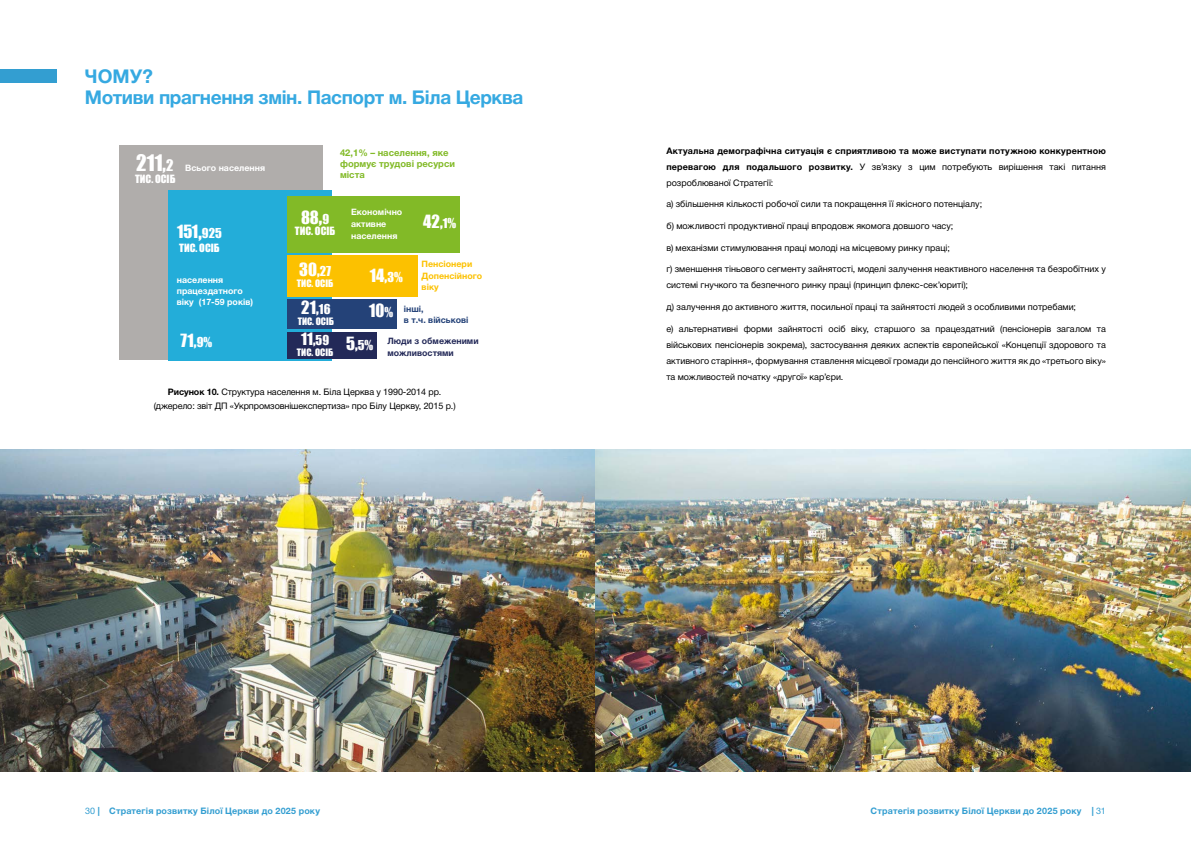
<style>
.page{position:relative;width:1191px;height:842px;background:#fff}
.page>*{position:absolute;margin:0;border:0;box-sizing:border-box;transform-origin:0 0}
.t1{font:700 19px/21px "Helvetica Neue Cyr";letter-spacing:-.02em;color:#36a9e1}
.t2{font:16.7px/35.6px "Impact";color:#fff}
.t3{font:15.7px "Impact";color:#fff}
.t4{font:10.5px "Impact";color:#fff}
.t5{font:700 9.4px/11.3px "Helvetica Neue Cyr";color:#82ba27}
.t6{font:9.4px "Impact";color:#fff}
.t7{font:9px/16px "Helvetica Neue Cyr";color:#000;text-align:center}
.t8{font:700 9px/16px "Helvetica Neue Cyr";letter-spacing:.015em;color:#000;text-align:justify}
.t9{font:700 9px "Helvetica Neue Cyr";letter-spacing:.015em;color:#339ed1}
.t10{font:700 8.8px/10.6px "Helvetica Neue Cyr";color:#fff}
.t11{font:700 8.8px/11.4px "Helvetica Neue Cyr";color:#232958}
.t12{font:700 8.8px/11.4px "Helvetica Neue Cyr";color:#fcc100}
.t13{font:700 8.8px/11.4px "Helvetica Neue Cyr";color:#244278}
.s1{font-family:"Impact";font-weight:400;font-size:20.9px}
.s2{font-family:"Impact";font-weight:400;font-size:14.7px}
.s3{font-size:20.9px}
.s4{font-size:12.6px}
.s5{font-weight:700}
.s6{font-weight:400}
</style>
<div class="page">
<div style="left:0;top:70px;width:57px;height:13px;background:#339ed1"></div>
<img style="left:0;top:449px;width:1191px;height:322px">
<div style="left:120px;top:145px;width:203px;height:215px;background:#b0adab"></div>
<div style="left:169px;top:190px;width:163px;height:170px;background:#23add9"></div>
<div style="left:287px;top:196px;width:172px;height:56px;background:#82ba27"></div>
<div style="left:287px;top:255px;width:131px;height:42px;background:#fcc100"></div>
<div style="left:287px;top:332px;width:89px;height:27px;background:#232958"></div>
<div style="left:287px;top:299px;width:110px;height:30px;background:#244278"></div>
<h1 class="t1" style="left:85px;top:66px;width:440px">ЧОМУ?<br>Мотиви прагнення змін. Паспорт м. Біла Церква</h1>
<p class="t10" style="left:136px;top:163px;width:130px"><span class="s1">211,</span><span class="s2">2</span> Всього населення</p>
<p class="t4" style="left:135px;top:171px;width:42px">ТИС. ОСІБ</p>
<h2 class="t2" style="left:177px;top:214px;width:46px">151<span class="s3">,</span><span class="s4">925</span></h2>
<p class="t4" style="left:179px;top:239px;width:42px">ТИС. ОСІБ</p>
<p class="t10" style="left:177px;top:275px;width:78px">населення працездатного віку (17-59 років)</p>
<h2 class="t2" style="left:181px;top:322px;width:33px">71,<span class="s4">9%</span></h2>
<p class="t5" style="left:340px;top:147px;width:116px">42,1% – населення, яке формує трудові ресурси міста</p>
<h2 class="t2" style="left:301px;top:199px;width:30px">88<span class="s3">,</span><span class="s4">9</span></h2>
<p class="t4" style="left:295px;top:223px;width:42px">ТИС. ОСІБ</p>
<p class="t10" style="left:351px;top:206px;width:53px;line-height:12px">Економічно активне населення</p>
<h2 class="t2" style="left:423px;top:204px;width:35px">42,<span class="s4">1%</span></h2>
<h2 class="t2" style="left:299px;top:251px;width:33px">30,<span class="s4">27</span></h2>
<p class="t6" style="left:297px;top:276px;width:38px">ТИС. ОСІБ</p>
<h2 class="t2" style="left:301px;top:289px;width:31px">21,<span class="s4">16</span></h2>
<p class="t6" style="left:298px;top:314px;width:38px">ТИС. ОСІБ</p>
<h3 class="t3" style="left:301px;top:327px;width:30px">11,<span class="s4">59</span></h3>
<p class="t6" style="left:297px;top:344px;width:38px">ТИС. ОСІБ</p>
<p class="t12" style="left:421px;top:259px;width:62px">Пенсіонери<br>Допенсійного віку</p>
<h2 class="t2" style="left:369px;top:257px;width:35px">14,<span class="s4">3%<br></span>10<span class="s4">%</span></h2>
<h2 class="t2" style="left:346px;top:325px;width:29px">5,<span class="s4">5%</span></h2>
<p class="t13" style="left:404px;top:303px;width:66px">інші,<br>в т.ч. військові</p>
<p class="t11" style="left:387px;top:335px;width:93px">Люди з обмеженими можливостями</p>
<p class="t7" style="left:154px;top:384px;width:303px;line-height:14.8px"><span class="s5">Рисунок 10.</span> Структура населення м. Біла Церква у 1990-2014 рр. (джерело: звіт ДП «Укрпромзовнішекспертиза» про Білу Церкву, 2015 р.)</p>
<p class="t8" style="left:666px;top:143px;width:441px">Актуальна демографічна ситуація є сприятливою та може виступати потужною конкурентною перевагою для подальшого розвитку. <span class="s6">У зв’язку з цим потребують вирішення такі питання розроблюваної Стратегії:</span></p>
<p class="t7" style="left:666px;top:196px;width:317px">а) збільшення кількості робочої сили та покращення її якісного потенціалу;</p>
<p class="t7" style="left:666px;top:218px;width:288px">б) можливості продуктивної праці впродовж якомога довшого часу;</p>
<p class="t7" style="left:666px;top:240px;width:285px">в) механізми стимулювання праці молоді на місцевому ринку праці;</p>
<p class="t7" style="left:666px;top:261px;width:441px;text-align:left">г) зменшення тіньового сегменту зайнятості, моделі залучення неактивного населення та безробітних у системі гнучкого та безпечного ринку праці (принцип флекс-сек’юриті);</p>
<p class="t7" style="left:666px;top:299px;width:411px">д) залучення до активного життя, посильної праці та зайнятості людей з особливими потребами;</p>
<p class="t7" style="left:666px;top:321px;width:441px;text-align:justify">е) альтернативні форми зайнятості осіб віку, старшого за працездатний (пенсіонерів загалом та військових пенсіонерів зокрема), застосування деяких аспектів європейської «Концепції здорового та активного старіння», формування ставлення місцевої громади до пенсійного життя як до «третього віку» та можливостей початку «другої» кар’єри.</p>
<p class="t9" style="left:85px;top:806px;width:237px"><span class="s6">30</span> | Стратегія розвитку Білої Церкви до 2025 року</p>
<p class="t9" style="left:870px;top:806px;width:237px">Стратегія розвитку Білої Церкви до 2025 року | <span class="s6">31</span></p>
</div>
